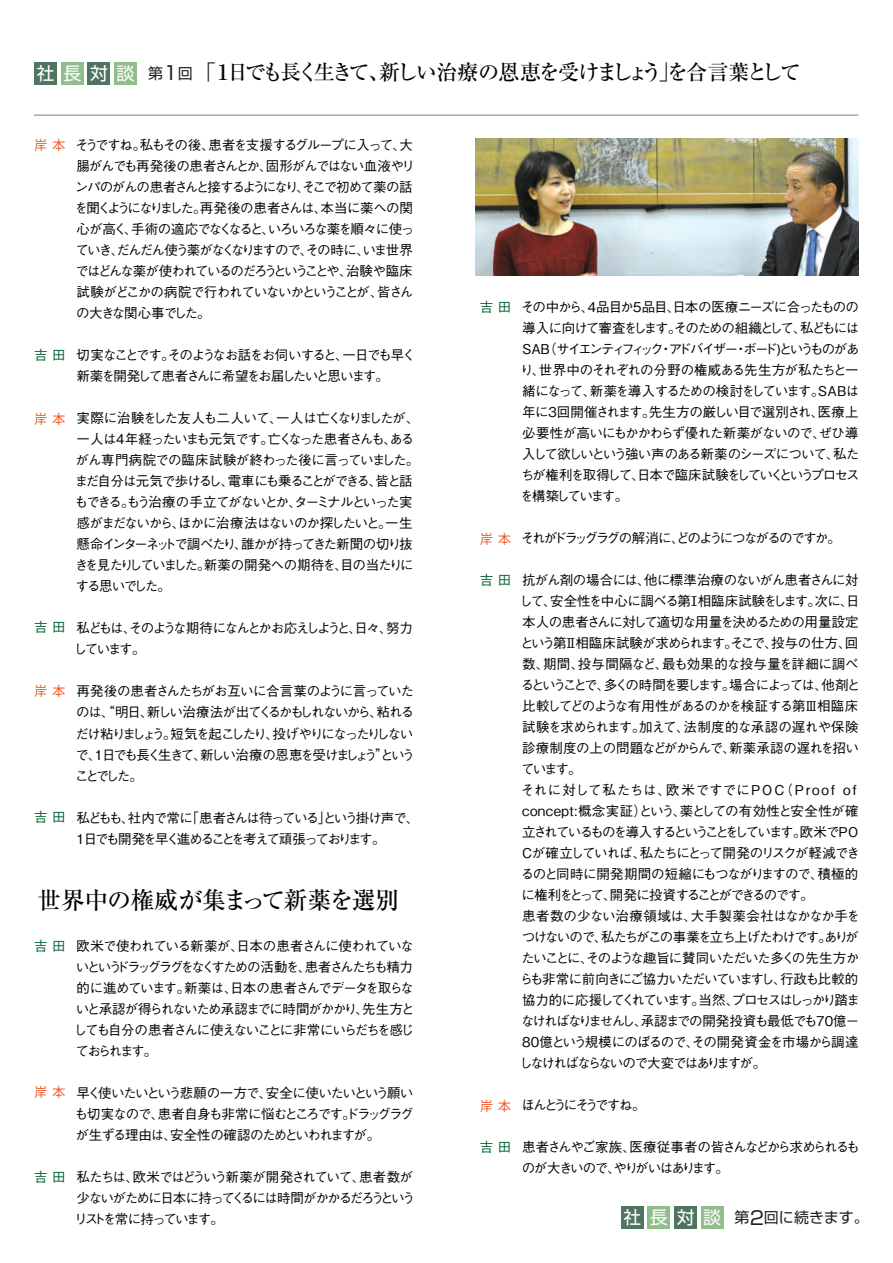
<style>
.page{position:relative;width:893px;height:1263px;background:#fff}
.page>*{position:absolute;margin:0;border:0;box-sizing:border-box;transform-origin:0 0}
.t1{font:500 24px "Ryumin Pro";letter-spacing:-.03em;color:#030303}
.t2{font:500 21.15px "Ryumin Pro";letter-spacing:-.145em;color:#030303}
.t3{font:15px "Shin Go Pro";letter-spacing:-.005em;color:#231f20}
.t4{font:500 13.5px/21px "Gothic BBB Pro";letter-spacing:-.11em;color:#030303}
.t5{font:500 13.5px/21px "Gothic BBB Pro";letter-spacing:-.085em;color:#030303}
.t6{font:500 13.5px/21px "Gothic BBB Pro";letter-spacing:-.135em;color:#030303}
.t7{font:500 13.5px/21px "Gothic BBB Pro";letter-spacing:-.13em;color:#030303}
.t8{font:500 13.5px "Gothic BBB Pro";color:#0c6638}
.t9{font:500 13.5px "Gothic BBB Pro";color:#f15929}
.t10{font:500 13.5px "Gothic BBB Pro";letter-spacing:-.195em;color:#030303}
.s1{font-family:"Shin Go Pro";font-weight:400;font-size:17.7px;color:#fff}
.s2{font-family:"Shin Go Pro";font-weight:400;font-size:15px;color:#231f20}
.s3{font-family:"Shin Go Pro";font-weight:400;font-size:18.75px;color:#231f20}
.s4{font-size:17.7px;color:#fff}
.s5{font-size:18.75px}
</style>
<div class="page">
<div style="left:34px;top:62px;width:23px;height:22px;background:#4f7460"></div>
<div style="left:61px;top:62px;width:23px;height:22px;background:#90be8a"></div>
<div style="left:88px;top:62px;width:22px;height:22px;background:#4f7460"></div>
<div style="left:114px;top:62px;width:23px;height:22px;background:#90be8a"></div>
<hr style="left:34px;top:114px;width:824px;height:2px;background:#a8a9ad">
<div style="left:621px;top:1206px;width:23px;height:23px;background:#4f7460"></div>
<div style="left:648px;top:1206px;width:22px;height:23px;background:#90be8a"></div>
<div style="left:674px;top:1206px;width:23px;height:23px;background:#4f7460"></div>
<div style="left:701px;top:1206px;width:22px;height:23px;background:#90be8a"></div>
<img style="left:475px;top:139px;width:384px;height:136px">
<h2 class="t2" style="left:37px;top:55px;width:766px"><span class="s1">社 長 対 談</span> <span class="s2">第</span> <span class="s3">1</span><span class="s2">回</span>「１日でも長く生きて、新しい治療の恩恵を受けましょう」を合言葉として</h2>
<p class="t9" style="left:34px;top:134px;width:33px">岸 本</p>
<p class="t8" style="left:34px;top:344px;width:33px">吉 田</p>
<p class="t9" style="left:34px;top:408px;width:33px">岸 本</p>
<p class="t8" style="left:34px;top:616px;width:33px">吉 田</p>
<p class="t9" style="left:34px;top:680px;width:33px">岸 本</p>
<p class="t8" style="left:34px;top:806px;width:33px">吉 田</p>
<p class="t4" style="left:75px;top:133px;width:342px">そうですね。私もその後、患者を支援するグループに入って、大腸がんでも再発後の患者さんとか、固形がんではない血液やリンパのがんの患者さんと接するようになり、そこで初めて薬の話を聞くようになりました。再発後の患者さんは、本当に薬への関心が高く、手術の適応でなくなると、いろいろな薬を順々に使っていき、だんだん使う薬がなくなりますので、その時に、いま世界ではどんな薬が使われているのだろうということや、治験や臨床試験がどこかの病院で行われていないかということが、皆さんの大きな関心事でした。</p>
<p class="t4" style="left:76px;top:343px;width:341px">切実なことです。そのようなお話をお伺いすると、一日でも早く新薬を開発して患者さんに希望をお届したいと思います。</p>
<p class="t4" style="left:75px;top:406px;width:346px">実際に治験をした友人も二人いて、一人は亡くなりましたが、一人は４年経ったいまも元気です。亡くなった患者さんも、あるがん専門病院での臨床試験が終わった後に言っていました。まだ自分は元気で歩けるし、電車にも乗ることができる、皆と話もできる。もう治療の手立てがないとか、ターミナルといった実感がまだないから、ほかに治療法はないのか探したいと。一生懸命インターネットで調べたり、誰かが持ってきた新聞の切り抜きを見たりしていました。新薬の開発への期待を、目の当たりにする思いでした。</p>
<p class="t6" style="left:74px;top:616px;width:341px">私どもは、そのような期待になんとかお応えしようと、日々、努力しています。</p>
<p class="t6" style="left:75px;top:679px;width:341px">再発後の患者さんたちがお互いに合言葉のように言っていたのは、“明日、新しい治療法が出てくるかもしれないから、粘れるだけ粘りましょう。短気を起こしたり、投げやりになったりしないで、１日でも長く生きて、新しい治療の恩恵を受けましょう”ということでした。</p>
<p class="t7" style="left:74px;top:805px;width:347px">私どもも、社内で常に「患者さんは待っている」という掛け声で、<br>１日でも開発を早く進めることを考えて頑張っております。</p>
<h1 class="t1" style="left:37px;top:881px;width:364px">世界中の権威が集まって新薬を選別</h1>
<p class="t8" style="left:34px;top:934px;width:33px">吉 田</p>
<p class="t9" style="left:34px;top:1081px;width:33px">岸 本</p>
<p class="t8" style="left:34px;top:1166px;width:33px">吉 田</p>
<p class="t4" style="left:74px;top:934px;width:343px;text-align:justify">欧米で使われている新薬が、日本の患者さんに使われていないというドラッグラグをなくすための活動を、患者さんたちも精力的に進めています。新薬は、日本の患者さんでデータを取らないと承認が得られないため承認までに時間がかかり、先生方としても自分の患者さんに使えないことに非常にいらだちを感じておられます。</p>
<p class="t4" style="left:75px;top:1081px;width:340px;text-align:justify">早く使いたいという悲願の一方で、安全に使いたいという願いも切実なので、患者自身も非常に悩むところです。ドラッグラグが生ずる理由は、安全性の確認のためといわれますが。</p>
<p class="t4" style="left:74px;top:1165px;width:342px">私たちは、欧米ではどういう新薬が開発されていて、患者数が少ないがために日本に持ってくるには時間がかかるだろうというリストを常に持っています。</p>
<p class="t8" style="left:480px;top:296px;width:33px">吉 田</p>
<p class="t9" style="left:480px;top:528px;width:33px">岸 本</p>
<p class="t8" style="left:480px;top:569px;width:33px">吉 田</p>
<p class="t9" style="left:480px;top:1095px;width:33px">岸 本</p>
<p class="t8" style="left:480px;top:1136px;width:33px">吉 田</p>
<p class="t4" style="left:520px;top:295px;width:341px;text-align:justify">その中から、４品目か５品目、日本の医療ニーズに合ったものの導入に向けて審査をします。そのための組織として、私どもにはＳＡＢ（サイエンティフィック・アドバイザー・ボード)というものがあり、世界中のそれぞれの分野の権威ある先生方が私たちと一緒になって、新薬を導入するための検討をしています。ＳＡＢは年に３回開催されます。先生方の厳しい目で選別され、医療上必要性が高いにもかかわらず優れた新薬がないので、ぜひ導入して欲しいという強い声のある新薬のシーズについて、私たちが権利を取得して、日本で臨床試験をしていくというプロセスを構築しています。</p>
<p class="t6" style="left:521px;top:526px;width:322px">それがドラッグラグの解消に、どのようにつながるのですか。</p>
<p class="t5" style="left:519px;top:568px;width:342px">抗がん剤の場合には、他に標準治療のないがん患者さんに対して、安全性を中心に調べる第Ⅰ相臨床試験をします。次に、日本人の患者さんに対して適切な用量を決めるための用量設定という第Ⅱ相臨床試験が求められます。そこで、投与の仕方、回数、期間、投与間隔など、最も効果的な投与量を詳細に調べるということで、多くの時間を要します。場合によっては、他剤と比較してどのような有用性があるのかを検証する第Ⅲ相臨床試験を求められます。加えて、法制度的な承認の遅れや保険診療制度の上の問題などがからんで、新薬承認の遅れを招いています。<br>それに対して私たちは、欧米ですでにＰＯＣ（Proof of concept:概念実証）という、薬としての有効性と安全性が確立されているものを導入するということをしています。欧米でＰＯ<br>Ｃが確立していれば、私たちにとって開発のリスクが軽減できるのと同時に開発期間の短縮にもつながりますので、積極的に権利をとって、開発に投資することができるのです。<br>患者数の少ない治療領域は、大手製薬会社はなかなか手をつけないので、私たちがこの事業を立ち上げたわけです。ありがたいことに、そのような趣旨に賛同いただいた多くの先生方からも非常に前向きにご協力いただいていますし、行政も比較的協力的に応援してくれています。当然、プロセスはしっかり踏まなければなりませんし、承認までの開発投資も最低でも70億－<br>80億という規模にのぼるので、その開発資金を市場から調達しなければならないので大変ではありますが。</p>
<p class="t10" style="left:521px;top:1094px;width:126px">ほんとうにそうですね。</p>
<p class="t4" style="left:522px;top:1135px;width:339px">患者さんやご家族、医療従事者の皆さんなどから求められるものが大きいので、やりがいはあります。</p>
<p class="t3" style="left:624px;top:1205px;width:247px"><span class="s4">社 長 対 談</span> 第<span class="s5">2</span>回に続きます。</p>
</div>
